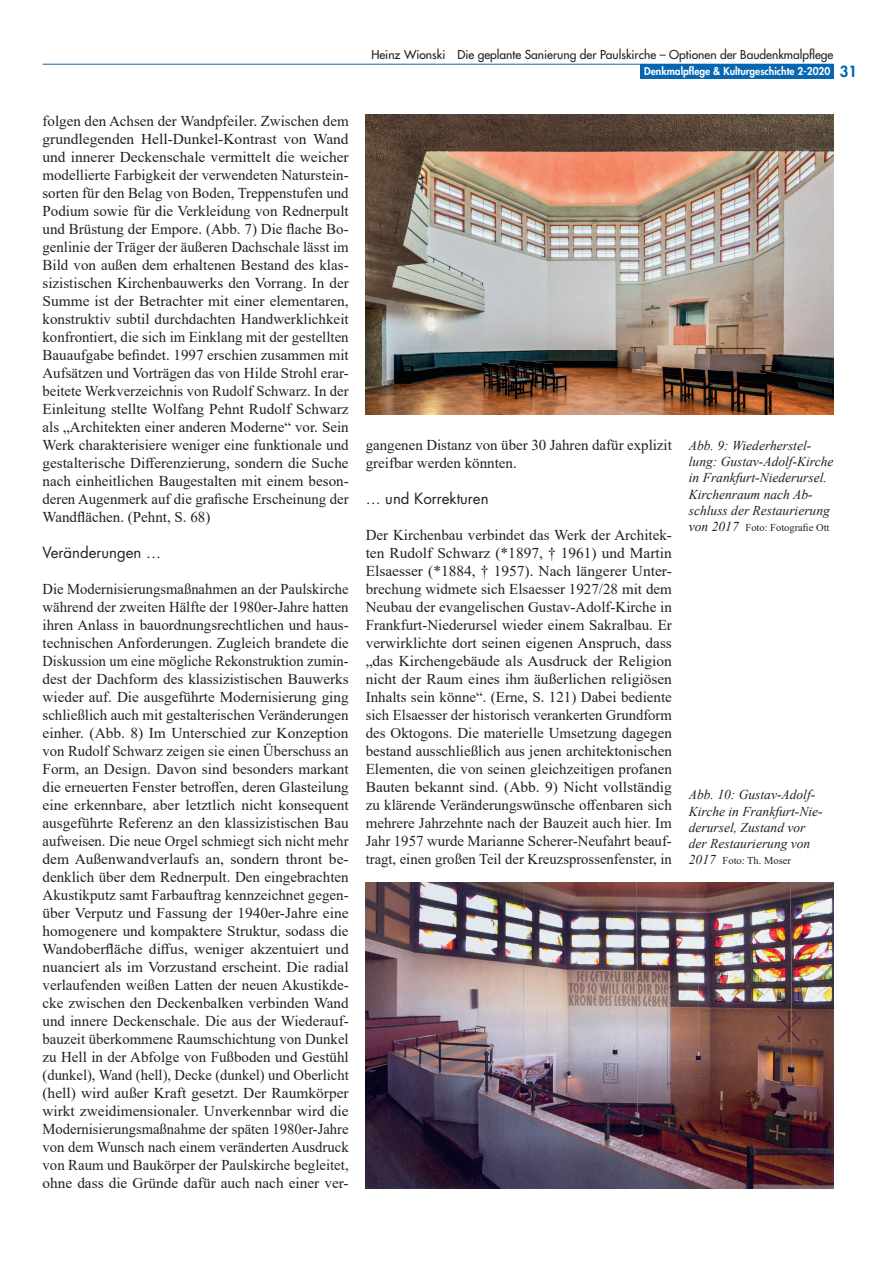
<style>
.page{position:relative;width:893px;height:1263px;background:#fff}
.page>*{position:absolute;margin:0;border:0;box-sizing:border-box;transform-origin:0 0}
.Fließtext_ohne_Einzu{font:15px/18px "Times New Roman";color:#231f20;text-align:justify}
.Zwischentitel{font:15px "Futura";color:#231f20}
.Bildtexte_mit_Autor{font:italic 13.5px/16.2px "Times New Roman";color:#231f20}
.t1{font:12px "Futura";color:#231f20}
.Bildtexte_mit_Autor-2{font:10.5px "Times New Roman";color:#231f20}
.t2{font:800 10.5px "Futura";color:#fff}
.s1{font-size:15px;color:#0166b3}
.s2{font-style:italic;font-size:13.5px}
</style>
<div class="page">
<div style="left:640px;top:64px;width:193px;height:15px;background:#0666b1"></div>
<hr style="left:43px;top:64px;width:790px;height:1px;background:#0166b3">
<img style="left:366px;top:115px;width:467px;height:299px">
<img style="left:366px;top:882px;width:467px;height:306px">
<p class="Fließtext_ohne_Einzu" style="left:43px;top:112px;width:308px">folgen den Achsen der Wandpfeiler. Zwischen dem grundlegenden Hell-Dunkel-Kontrast von Wand und innerer Deckenschale vermittelt die weicher modellierte Farbigkeit der verwendeten Naturstein&shy;sorten für den Belag von Boden, Treppenstufen und Podium sowie für die Verkleidung von Rednerpult und Brüstung der Empore. (Abb. 7) Die flache Bo&shy;genlinie der Träger der äußeren Dachschale lässt im Bild von außen dem erhaltenen Bestand des klas&shy;sizistischen Kirchenbauwerks den Vorrang. In der Summe ist der Betrachter mit einer elementaren, konstruktiv subtil durchdachten Handwerklichkeit konfrontiert, die sich im Einklang mit der gestellten Bauaufgabe befindet. 1997 erschien zusammen mit Aufsätzen und Vorträgen das von Hilde Strohl erar&shy;beitete Werkverzeichnis von Rudolf Schwarz. In der Einleitung stellte Wolfang Pehnt Rudolf Schwarz als „Architekten einer anderen Moderne“ vor. Sein Werk charakterisiere weniger eine funktionale und gestalterische Differenzierung, sondern die Suche nach einheitlichen Baugestalten mit einem beson&shy;deren Augenmerk auf die grafische Erscheinung der Wandflächen. (Pehnt, S. 68)</p>
<p class="Zwischentitel" style="left:43px;top:542px;width:120px">Veränderungen …</p>
<p class="Fließtext_ohne_Einzu" style="left:43px;top:580px;width:308px">Die Modernisierungsmaßnahmen an der Paulskirche während der zweiten Hälfte der 1980er-Jahre hatten ihren Anlass in bauordnungsrechtlichen und haus&shy;technischen Anforderungen. Zugleich brandete die Diskussion um eine mögliche Rekonstruktion zumin&shy;dest der Dachform des klassizistischen Bauwerks wieder auf. Die ausgeführte Modernisierung ging schließlich auch mit gestalterischen Veränderungen einher. (Abb. 8) Im Unterschied zur Konzeption von Rudolf Schwarz zeigen sie einen Überschuss an Form, an Design. Davon sind besonders markant die erneuerten Fenster betroffen, deren Glasteilung eine erkennbare, aber letztlich nicht konsequent ausgeführte Referenz an den klassizistischen Bau aufweisen. Die neue Orgel schmiegt sich nicht mehr dem Außenwandverlaufs an, sondern thront be&shy;denklich über dem Rednerpult. Den eingebrachten Akustikputz samt Farbauftrag kennzeichnet gegen&shy;über Verputz und Fassung der 1940er-Jahre eine homogenere und kompaktere Struktur, sodass die Wandoberfläche diffus, weniger akzentuiert und nuanciert als im Vorzustand erscheint. Die radial verlaufenden weißen Latten der neuen Akustikde&shy;cke zwischen den Deckenbalken verbinden Wand und innere Deckenschale. Die aus der Wiederauf&shy;bauzeit überkommene Raumschichtung von Dunkel zu Hell in der Abfolge von Fußboden und Gestühl (dunkel), Wand (hell), Decke (dunkel) und Oberlicht (hell) wird außer Kraft gesetzt. Der Raumkörper wirkt zweidimensionaler. Unverkennbar wird die Modernisierungsmaßnahme der späten 1980er-Jahre von dem Wunsch nach einem veränderten Ausdruck von Raum und Baukörper der Paulskirche begleitet, ohne dass die Gründe dafür auch nach einer ver-</p>
<p class="t1" style="left:371px;top:46px;width:464px">Heinz Wionski Die geplante Sanierung der Paulskirche – Optionen der Baudenkmalpflege</p>
<p class="t2" style="left:644px;top:64px;width:214px">Denkmalpflege &amp; Kulturgeschichte 2-2020 <span class="s1">31</span></p>
<p class="Fließtext_ohne_Einzu" style="left:366px;top:436px;width:308px">gangenen Distanz von über 30 Jahren dafür explizit greifbar werden könnten.</p>
<p class="Zwischentitel" style="left:366px;top:488px;width:124px">… und Korrekturen</p>
<p class="Fließtext_ohne_Einzu" style="left:366px;top:526px;width:308px">Der Kirchenbau verbindet das Werk der Architek&shy;ten Rudolf Schwarz (*1897, † 1961) und Martin Elsaesser (*1884, † 1957). Nach längerer Unter&shy;brechung widmete sich Elsaesser 1927/28 mit dem Neubau der evangelischen Gustav-Adolf-Kirche in Frankfurt-Niederursel wieder einem Sakralbau. Er verwirklichte dort seinen eigenen Anspruch, dass „das Kirchengebäude als Ausdruck der Religion nicht der Raum eines ihm äußerlichen religiösen Inhalts sein könne“. (Erne, S. 121) Dabei bediente sich Elsaesser der historisch verankerten Grundform des Oktogons. Die materielle Umsetzung dagegen bestand ausschließlich aus jenen architektonischen Elementen, die von seinen gleichzeitigen profanen Bauten bekannt sind. (Abb. 9) Nicht vollständig zu klärende Veränderungswünsche offenbaren sich mehrere Jahrzehnte nach der Bauzeit auch hier. Im Jahr 1957 wurde Marianne Scherer-Neufahrt beauf&shy;tragt, einen großen Teil der Kreuzsprossenfenster, in</p>
<p class="Bildtexte_mit_Autor" style="left:689px;top:437px;width:146px">Abb. 9: Wiederherstel&shy;lung: Gustav-Adolf-Kirche in Frankfurt-Niederursel.<br>Kirchenraum nach Ab&shy;schluss der Restaurierung</p>
<p class="Bildtexte_mit_Autor-2" style="left:689px;top:520px;width:142px"><span class="s2">von 2017</span> Foto: Fotografie Ott</p>
<p class="Bildtexte_mit_Autor" style="left:689px;top:786px;width:135px">Abb. 10: Gustav-Adolf-<br>Kirche in Frankfurt-Nie&shy;derursel, Zustand vor der Restaurierung von</p>
<p class="Bildtexte_mit_Autor-2" style="left:689px;top:853px;width:104px"><span class="s2">2017</span> Foto: Th. Moser</p>
</div>
